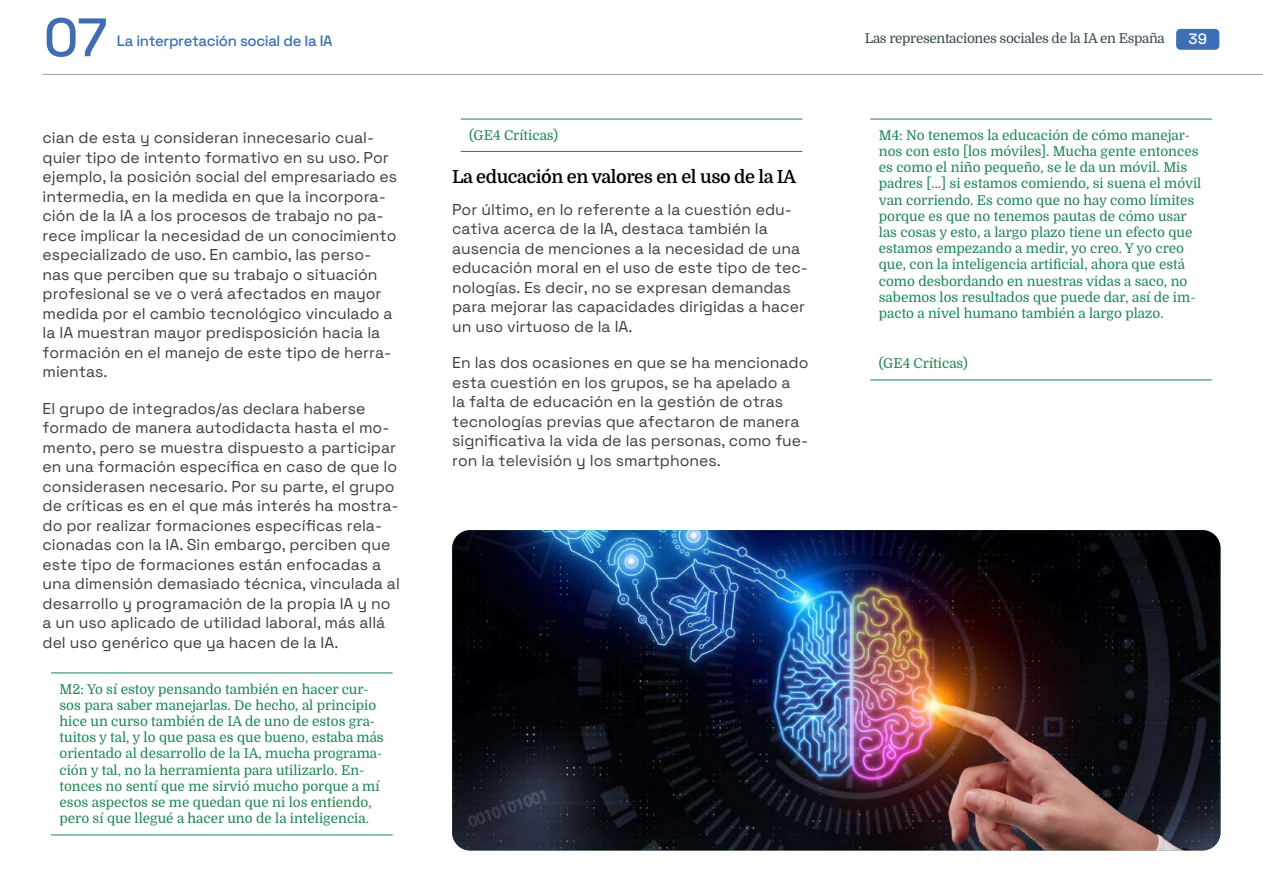
<style>
.page{position:relative;width:1263px;height:893px;background:#fff}
.page>*{position:absolute;margin:0;border:0;box-sizing:border-box;transform-origin:0 0}
.t1{font:300 54px "Space Grotesk";color:#3e6db4}
.t2{font:600 18px "Domine";letter-spacing:-.025em;color:#000}
.t3{font:300 15.75px/19.5px "Space Grotesk";color:#3c3c3b}
.t4{font:300 15px "Space Grotesk";letter-spacing:-.025em;color:#3e6db4}
.t5{font:300 15px "Space Grotesk";color:#fff}
.t6{font:13.5px/16.2px "Domine";color:#1e8553}
.t7{font:13.5px "Domine";letter-spacing:-.025em;color:#37474f}
</style>
<div class="page">
<div style="left:1176px;top:29px;width:43px;height:21px;background:#3e6eb4;border-radius:4px"></div>
<hr style="left:43px;top:74px;width:1220px;height:1px;background:#9ba3a7">
<hr style="left:51px;top:834px;width:342px;height:1px;background:#1e8553">
<hr style="left:51px;top:673px;width:342px;height:1px;background:#1e8553">
<hr style="left:461px;top:151px;width:341px;height:1px;background:#1e8553">
<hr style="left:461px;top:119px;width:341px;height:1px;background:#1e8553">
<hr style="left:870px;top:379px;width:342px;height:1px;background:#1e8553">
<hr style="left:870px;top:119px;width:342px;height:1px;background:#1e8553">
<img style="left:452px;top:530px;width:768px;height:320px">
<h1 class="t1" style="left:44px;top:-2px;width:65px">07</h1>
<p class="t4" style="left:117px;top:29px;width:217px">La interpretación social de la IA</p>
<p class="t7" style="left:865px;top:31px;width:301px">Las representaciones sociales de la IA en España</p>
<p class="t5" style="left:1188px;top:28px;width:20px">39</p>
<p class="t3" style="left:43px;top:127px;width:356px">cian de esta y consideran innecesario cual&shy;quier tipo de intento formativo en su uso. Por ejemplo, la posición social del empresariado es intermedia, en la medida en que la incorpora&shy;ción de la IA a los procesos de trabajo no pa&shy;rece implicar la necesidad de un conocimiento especializado de uso. En cambio, las perso&shy;nas que perciben que su trabajo o situación profesional se ve o verá afectados en mayor medida por el cambio tecnológico vinculado a la IA muestran mayor predisposición hacia la formación en el manejo de este tipo de herra&shy;mientas.</p>
<p class="t3" style="left:43px;top:397px;width:324px">El grupo de integrados/as declara haberse</p>
<p class="t3" style="left:43px;top:436px;width:356px;text-align:justify">mento, pero se muestra dispuesto a participar en una formación específica en caso de que lo considerasen necesario. Por su parte, el grupo</p>
<p class="t3" style="left:43px;top:417px;width:348px">formado de manera autodidacta hasta el mo-</p>
<p class="t3" style="left:43px;top:495px;width:358px">de críticas es en el que más interés ha mostra&shy;do por realizar formaciones específicas rela-</p>
<p class="t3" style="left:43px;top:534px;width:359px">cionadas con la IA. Sin embargo, perciben que este tipo de formaciones están enfocadas a una dimensión demasiado técnica, vinculada al desarrollo y programación de la propia IA y no a un uso aplicado de utilidad laboral, más allá del uso genérico que ya hacen de la IA.</p>
<p class="t6" style="left:60px;top:681px;width:311px">M2: Yo sí estoy pensando también en hacer cur-</p>
<p class="t6" style="left:60px;top:713px;width:317px">hice un curso también de IA de uno de estos gra-</p>
<p class="t6" style="left:60px;top:746px;width:324px">orientado al desarrollo de la IA, mucha programa&shy;ción y tal, no la herramienta para utilizarlo. En-</p>
<p class="t6" style="left:60px;top:697px;width:318px">sos para saber manejarlas. De hecho, al principio</p>
<p class="t6" style="left:60px;top:730px;width:326px">tuitos y tal, y lo que pasa es que bueno, estaba más</p>
<p class="t6" style="left:60px;top:778px;width:322px">tonces no sentí que me sirvió mucho porque a mí esos aspectos se me quedan que ni los entiendo, pero sí que llegué a hacer uno de la inteligencia.</p>
<p class="t6" style="left:469px;top:127px;width:90px">(GE4 Críticas)</p>
<h4 class="t2" style="left:452px;top:166px;width:346px">La educación en valores en el uso de la IA</h4>
<p class="t3" style="left:452px;top:199px;width:341px">Por último, en lo referente a la cuestión edu-</p>
<p class="t3" style="left:452px;top:218px;width:349px">cativa acerca de la IA, destaca también la ausencia de menciones a la necesidad de una</p>
<p class="t3" style="left:452px;top:277px;width:354px">nologías. Es decir, no se expresan demandas para mejorar las capacidades dirigidas a hacer un uso virtuoso de la IA.</p>
<p class="t3" style="left:452px;top:352px;width:358px">En las dos ocasiones en que se ha mencionado esta cuestión en los grupos, se ha apelado a<br>la falta de educación en la gestión de otras tecnologías previas que afectaron de manera</p>
<p class="t3" style="left:452px;top:450px;width:270px">ron la televisión y los smartphones.</p>
<p class="t3" style="left:452px;top:257px;width:357px">educación moral en el uso de este tipo de tec-</p>
<p class="t3" style="left:452px;top:430px;width:358px">significativa la vida de las personas, como fue-</p>
<p class="t6" style="left:879px;top:127px;width:313px">M4: No tenemos la educación de cómo manejar-</p>
<p class="t6" style="left:879px;top:143px;width:324px">nos con esto [los móviles]. Mucha gente entonces es como el niño pequeño, se le da un móvil. Mis padres […] si estamos comiendo, si suena el móvil van corriendo. Es como que no hay como límites porque es que no tenemos pautas de cómo usar las cosas y esto, a largo plazo tiene un efecto que estamos empezando a medir, yo creo. Y yo creo que, con la inteligencia artificial, ahora que está como desbordando en nuestras vidas a saco, no</p>
<p class="t6" style="left:879px;top:305px;width:286px">pacto a nivel humano también a largo plazo.</p>
<p class="t6" style="left:879px;top:356px;width:90px">(GE4 Críticas)</p>
<p class="t6" style="left:879px;top:289px;width:318px">sabemos los resultados que puede dar, así de im-</p>
</div>
